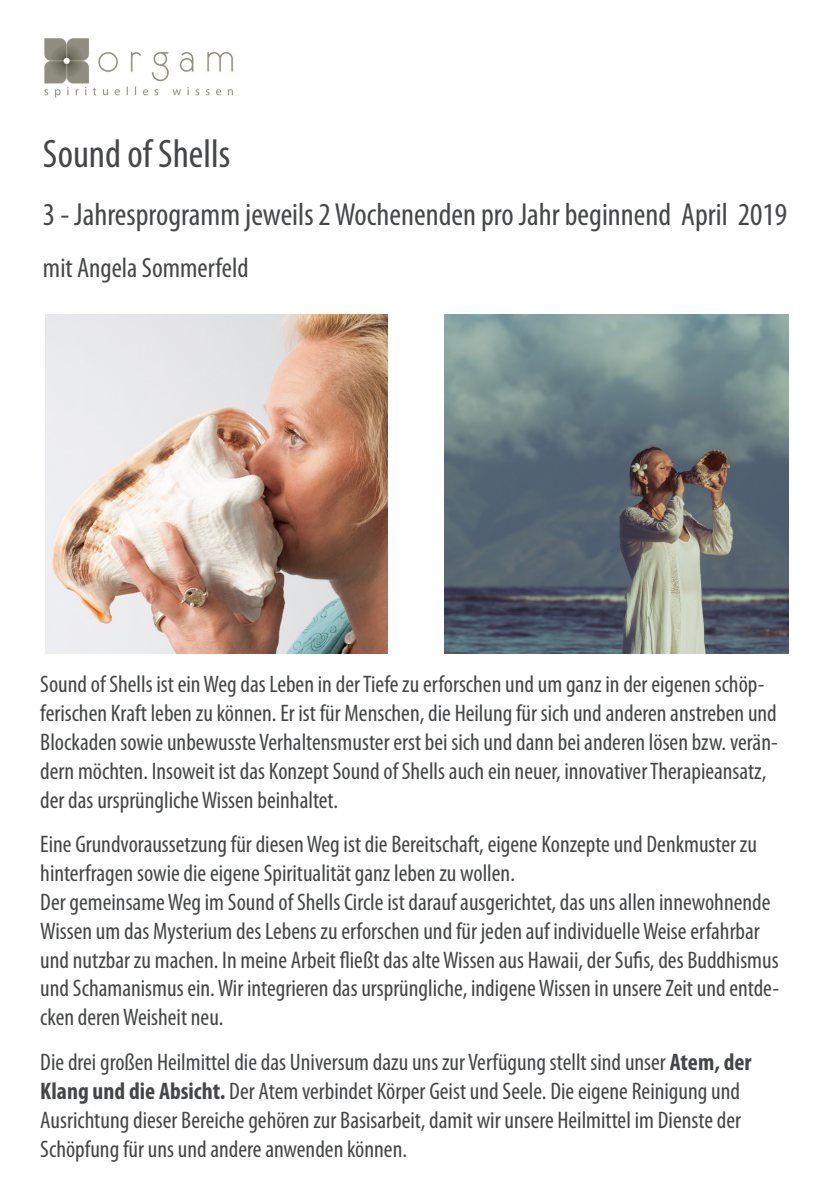
<style>
.page{position:relative;width:840px;height:1191px;background:#fff}
.page>*{position:absolute;margin:0;border:0;box-sizing:border-box;transform-origin:0 0}
.t1{font:condensed 40px "Myriad Pro";color:#454647}
.t2{font:condensed 32px "Myriad Pro";color:#464748}
.t3{font:condensed 28px "Myriad Pro";color:#464748}
.t4{font:condensed 24px/28.8px "Myriad Pro";color:#454647}
.s1{font-weight:700}
</style>
<div class="page">
<img style="left:44px;top:38px;width:189px;height:59px">
<img style="left:45px;top:315px;width:342px;height:338px">
<img style="left:444px;top:315px;width:344px;height:338px">
<p class="t1" style="left:43px;top:129px;width:189px">Sound of Shells</p>
<p class="t2" style="left:43px;top:195px;width:745px">3 - Jahresprogramm jeweils 2 Wochenenden pro Jahr beginnend April 2019</p>
<p class="t3" style="left:43px;top:251px;width:207px">mit Angela Sommerfeld</p>
<p class="t4" style="left:40px;top:669px;width:738px">Sound of Shells ist ein Weg das Leben in der Tiefe zu erforschen und um ganz in der eigenen schöp&shy;ferischen Kraft leben zu können. Er ist für Menschen, die Heilung für sich und anderen anstreben und Blockaden sowie unbewusste Verhaltensmuster erst bei sich und dann bei anderen lösen bzw. verän&shy;dern möchten. Insoweit ist das Konzept Sound of Shells auch ein neuer, innovativer Therapieansatz, der das ursprüngliche Wissen beinhaltet.</p>
<p class="t4" style="left:40px;top:829px;width:717px">Eine Grundvoraussetzung für diesen Weg ist die Bereitschaft, eigene Konzepte und Denkmuster zu hinterfragen sowie die eigene Spiritualität ganz leben zu wollen.</p>
<p class="t4" style="left:40px;top:887px;width:740px">Der gemeinsame Weg im Sound of Shells Circle ist darauf ausgerichtet, das uns allen innewohnende Wissen um das Mysterium des Lebens zu erforschen und für jeden auf individuelle Weise erfahrbar und nutzbar zu machen. In meine Arbeit fließt das alte Wissen aus Hawaii, der Sufis, des Buddhismus und Schamanismus ein. Wir integrieren das ursprüngliche, indigene Wissen in unsere Zeit und entde&shy;cken deren Weisheit neu.</p>
<p class="t4" style="left:40px;top:1047px;width:712px">Die drei großen Heilmittel die das Universum dazu uns zur Verfügung stellt sind unser <span class="s1">Atem, der Klang und die Absicht.</span> Der Atem verbindet Körper Geist und Seele. Die eigene Reinigung und Ausrichtung dieser Bereiche gehören zur Basisarbeit, damit wir unsere Heilmittel im Dienste der Schöpfung für uns und andere anwenden können.</p>
</div>
